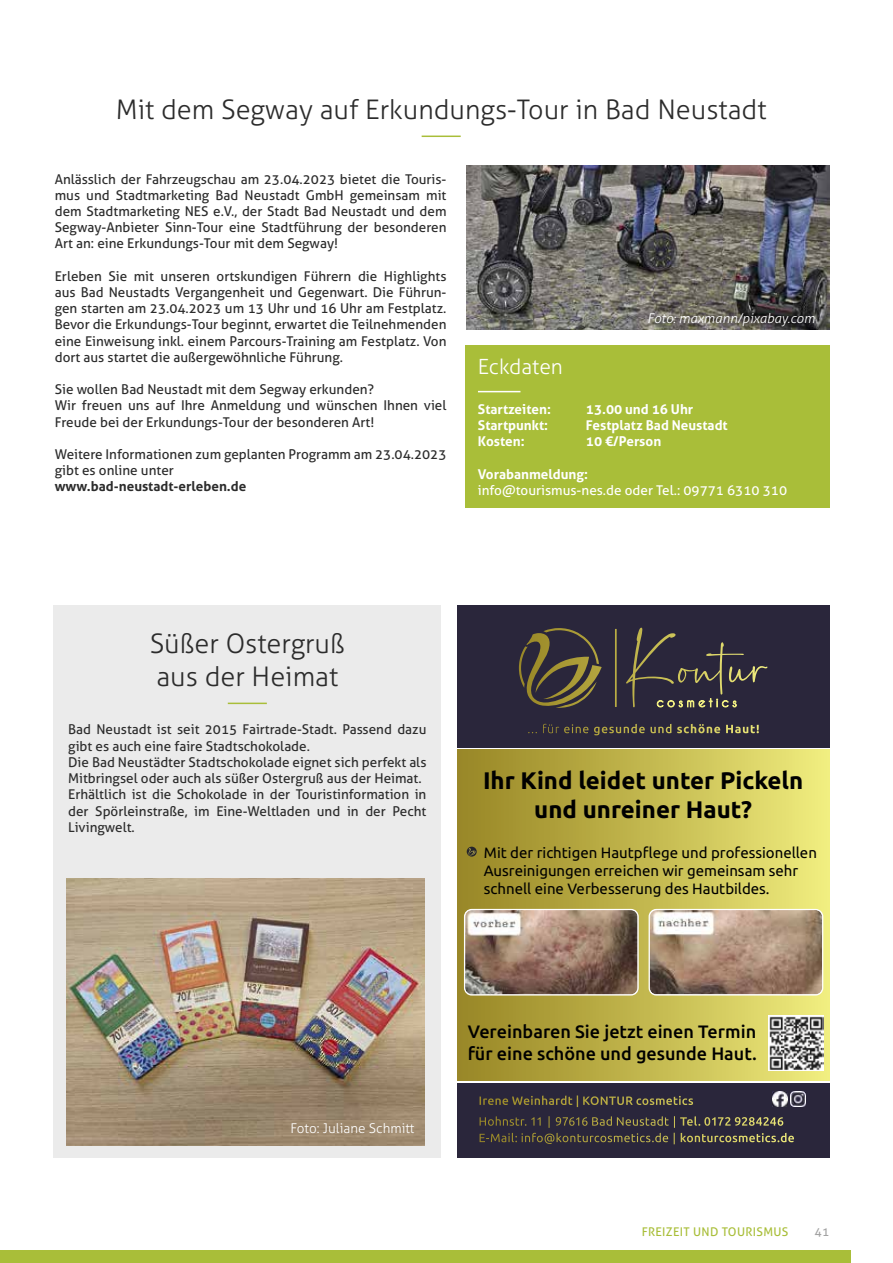
<style>
.page{position:relative;width:893px;height:1263px;background:#fff}
.page>*{position:absolute;margin:0;border:0;box-sizing:border-box;transform-origin:0 0}
.t1{font:300 27px/32.4px "Aller";color:#2c2c2c}
.t2{font:700 24px/28.8px "Ubuntu";color:#000;text-align:center}
.t3{font:300 21px "Aller";color:#fff}
.t4{font:500 18px/21.6px "Ubuntu";color:#000}
.t5{font:15px/18px "Ubuntu";color:#000}
.t6{font:13.5px/16.2px "Aller";color:#2c2c2c}
.t7{font:700 13.5px "Aller";color:#fff}
.t8{font:13.5px "Aller";color:#fff}
.t9{font:700 13.5px "Aller";color:#2c2c2c}
.t10{font:italic 300 13.5px "Aller";color:#fff}
.t11{font:300 13.5px "Aller";color:#fff}
.t12{font:12px "Aller";letter-spacing:.025em;color:#a9be39}
.t13{font:12px "Aller";color:#a3a3a3}
</style>
<div class="page">
<div style="left:0;top:1250px;width:850px;height:13px;background:#a9be39"></div>
<hr style="left:422px;top:136px;width:39px;height:1px;background:#a9be39">
<div style="left:465px;top:345px;width:364px;height:163px;background:#a9be39"></div>
<hr style="left:478px;top:391px;width:42px;height:1px;background:#fff">
<img style="left:466px;top:165px;width:363px;height:164px">
<div style="left:457px;top:1083px;width:372px;height:74px;background:#2a263b"></div>
<div style="left:457px;top:750px;width:372px;height:331px;background:linear-gradient(to right,#978423,#efec7e)"></div>
<div style="left:457px;top:605px;width:372px;height:142px;background:#2a263b"></div>
<svg style="left:479px;top:1095px;width:214px;height:13px"></svg>
<svg style="left:479px;top:1116px;width:196px;height:12px"></svg>
<svg style="left:680px;top:1116px;width:104px;height:10px"></svg>
<svg style="left:479px;top:1132px;width:196px;height:12px"></svg>
<svg style="left:680px;top:1132px;width:114px;height:11px"></svg>
<svg style="left:522px;top:628px;width:215px;height:79px"></svg>
<img style="left:772px;top:1091px;width:15px;height:15px">
<img style="left:790px;top:1091px;width:16px;height:15px">
<svg style="left:528px;top:723px;width:31px;height:10px"></svg>
<svg style="left:564px;top:724px;width:25px;height:9px"></svg>
<svg style="left:594px;top:723px;width:78px;height:13px"></svg>
<svg style="left:677px;top:723px;width:82px;height:10px"></svg>
<svg style="left:467px;top:847px;width:10px;height:10px"></svg>
<svg style="left:468px;top:848px;width:8px;height:7px"></svg>
<img style="left:768px;top:1015px;width:55px;height:55px">
<img style="left:465px;top:910px;width:172px;height:84px">
<div style="left:464px;top:909px;width:175px;height:86px;border:1px solid #fff;border-radius:7px"></div>
<img style="left:650px;top:910px;width:172px;height:84px">
<div style="left:649px;top:909px;width:174px;height:86px;border:1px solid #fff;border-radius:7px"></div>
<div style="left:53px;top:605px;width:388px;height:552px;background:#ebebeb"></div>
<hr style="left:228px;top:703px;width:39px;height:1px;background:#a9be39">
<img style="left:67px;top:878px;width:357px;height:268px">
<h1 class="t1" style="left:116px;top:93px;width:652px">Mit dem Segway auf Erkundungs-Tour in Bad Neustadt</h1>
<p class="t6" style="left:55px;top:171px;width:393px;text-align:justify">Anlässlich der Fahrzeugschau am 23.04.2023 bietet die Touris&shy;mus und Stadtmarketing Bad Neustadt GmbH gemeinsam mit dem Stadtmarketing NES e.V., der Stadt Bad Neustadt und dem Segway-Anbieter Sinn-Tour eine Stadtführung der besonderen Art an: eine Erkundungs-Tour mit dem Segway!</p>
<p class="t6" style="left:55px;top:268px;width:393px;text-align:justify">Erleben Sie mit unseren ortskundigen Führern die Highlights aus Bad Neustadts Vergangenheit und Gegenwart. Die Führun&shy;gen starten am 23.04.2023 um 13 Uhr und 16 Uhr am Festplatz.<br>Bevor die Erkundungs-Tour beginnt, erwartet die Teilnehmenden eine Einweisung inkl. einem Parcours-Training am Festplatz. Von dort aus startet die außergewöhnliche Führung.</p>
<p class="t6" style="left:55px;top:381px;width:393px">Sie wollen Bad Neustadt mit dem Segway erkunden?<br>Wir freuen uns auf Ihre Anmeldung und wünschen Ihnen viel<br>Freude bei der Erkundungs-Tour der besonderen Art!</p>
<p class="t6" style="left:55px;top:446px;width:393px">Weitere Informationen zum geplanten Programm am 23.04.2023 gibt es online unter</p>
<p class="t9" style="left:55px;top:478px;width:193px">www.bad-neustadt-erleben.de</p>
<p class="t10" style="left:647px;top:310px;width:169px">Foto: maxmann/pixabay.com</p>
<h3 class="t3" style="left:478px;top:354px;width:87px">Eckdaten</h3>
<p class="t7" style="left:478px;top:401px;width:75px">Startzeiten:</p>
<p class="t7" style="left:586px;top:401px;width:109px">13.00 und 16 Uhr</p>
<p class="t7" style="left:478px;top:417px;width:72px">Startpunkt:</p>
<p class="t7" style="left:586px;top:417px;width:143px">Festplatz Bad Neustadt</p>
<p class="t7" style="left:478px;top:433px;width:48px">Kosten:</p>
<p class="t7" style="left:586px;top:433px;width:77px">10 €/Person</p>
<p class="t7" style="left:478px;top:466px;width:112px">Vorabanmeldung:</p>
<p class="t8" style="left:478px;top:482px;width:311px">info@tourismus-nes.de oder Tel.: 09771 6310 310</p>
<h1 class="t1" style="left:150px;top:628px;width:197px">Süßer Ostergruß aus der Heimat</h1>
<p class="t6" style="left:68px;top:721px;width:360px">Bad Neustadt ist seit 2015 Fairtrade-Stadt. Passend dazu gibt es auch eine faire Stadtschokolade.<br>Die Bad Neustädter Stadtschokolade eignet sich perfekt als Mitbringsel oder auch als süßer Ostergruß aus der Heimat.<br>Erhältlich ist die Schokolade in der Touristinformation in der Spörleinstraße, im Eine-Weltladen und in der Pecht Livingwelt.</p>
<h2 class="t2" style="left:483px;top:766px;width:322px">Ihr Kind leidet unter Pickeln und unreiner Haut?</h2>
<p class="t5" style="left:484px;top:843px;width:334px">Mit der richtigen Hautpflege und professionellen<br>Ausreinigungen erreichen wir gemeinsam sehr schnell eine Verbesserung des Hautbildes.</p>
<p class="t11" style="left:290px;top:1120px;width:126px">Foto: Juliane Schmitt</p>
<h3 class="t4" style="left:468px;top:1020px;width:291px">Vereinbaren Sie jetzt einen Termin für eine schöne und gesunde Haut.</h3>
<p class="t12" style="left:642px;top:1224px;width:148px">FREIZEIT UND TOURISMUS</p>
<p class="t13" style="left:814px;top:1224px;width:16px">41</p>
</div>
